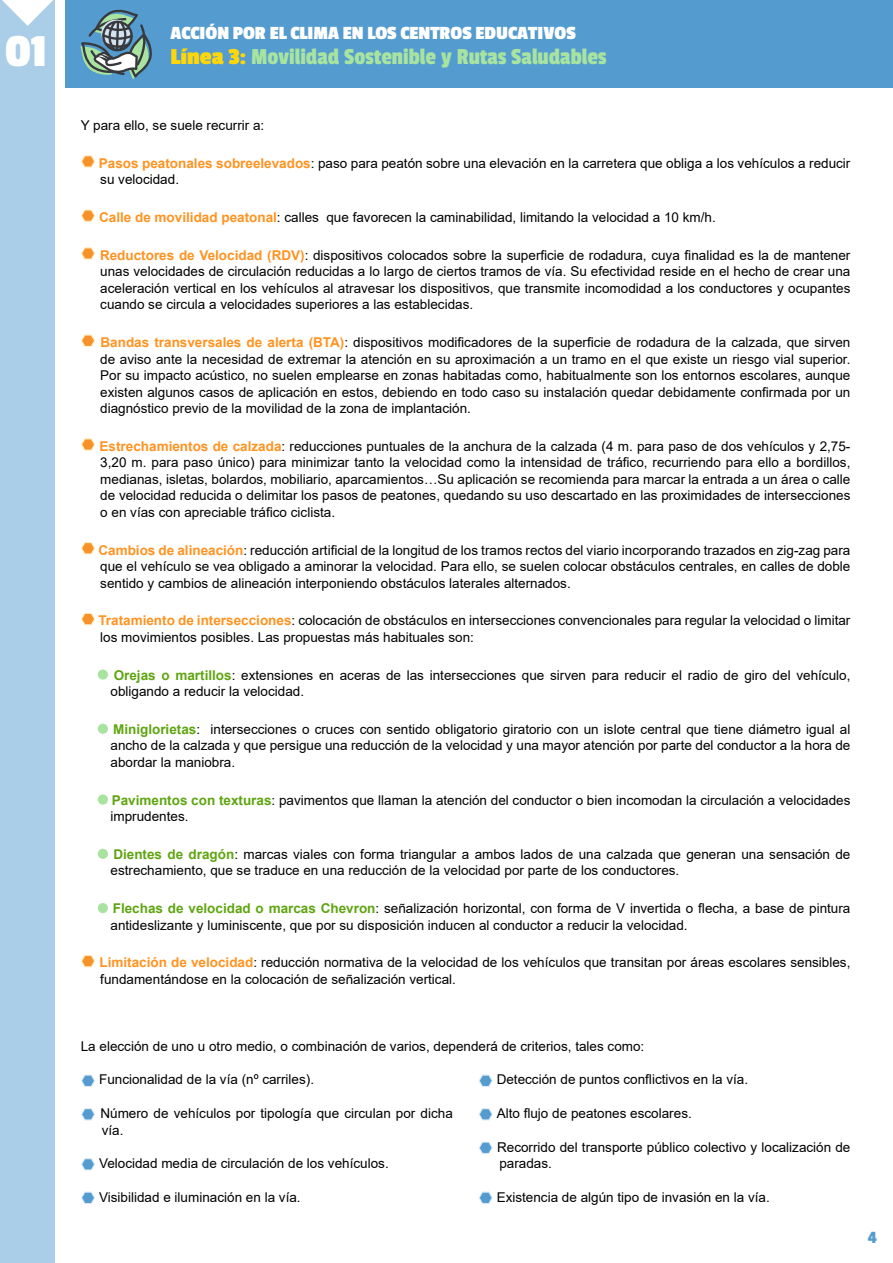
<style>
.page{position:relative;width:893px;height:1263px;background:#fff}
.page>*{position:absolute;margin:0;border:0;box-sizing:border-box;transform-origin:0 0}
.t1{font:700 48px "Passion One";color:#fff}
.t2{font:24px "Passion One";color:#a8e4a0}
.t3{font:700 19.5px "Passion One";color:#fff}
.t4{font:18px "Passion One";color:#549ccf}
.t5{font:13.5px/16.5px "Arial";color:#000}
.s1{font-weight:700;color:#ffd60a}
.s2{font-weight:700;color:#ff9321}
.s3{font-weight:700;color:#5fa511}
</style>
<div class="page">
<div style="left:66px;top:0;width:827px;height:88px;background:#549ccf"></div>
<div style="left:0;top:0;width:55px;height:1263px;background:#aacee7"></div>
<svg style="left:2px;top:0;width:64px;height:26px"></svg>
<svg style="left:80px;top:9px;width:72px;height:70px"></svg>
<svg style="left:81px;top:155px;width:14px;height:13px"></svg>
<svg style="left:81px;top:209px;width:14px;height:13px"></svg>
<svg style="left:81px;top:247px;width:14px;height:13px"></svg>
<svg style="left:81px;top:334px;width:14px;height:13px"></svg>
<svg style="left:81px;top:438px;width:14px;height:13px"></svg>
<svg style="left:81px;top:542px;width:14px;height:13px"></svg>
<svg style="left:81px;top:613px;width:14px;height:12px"></svg>
<div style="left:98px;top:669px;width:10px;height:11px;background:#a8e4a0;border-radius:50%"></div>
<div style="left:98px;top:724px;width:10px;height:10px;background:#a8e4a0;border-radius:50%"></div>
<div style="left:98px;top:794px;width:10px;height:11px;background:#a8e4a0;border-radius:50%"></div>
<div style="left:98px;top:849px;width:10px;height:10px;background:#a8e4a0;border-radius:50%"></div>
<div style="left:98px;top:903px;width:10px;height:10px;background:#a8e4a0;border-radius:50%"></div>
<svg style="left:81px;top:955px;width:14px;height:12px"></svg>
<svg style="left:81px;top:1074px;width:14px;height:13px"></svg>
<svg style="left:81px;top:1108px;width:14px;height:12px"></svg>
<svg style="left:81px;top:1158px;width:14px;height:12px"></svg>
<svg style="left:81px;top:1191px;width:14px;height:13px"></svg>
<svg style="left:478px;top:1074px;width:15px;height:13px"></svg>
<svg style="left:478px;top:1108px;width:15px;height:12px"></svg>
<svg style="left:478px;top:1141px;width:15px;height:13px"></svg>
<svg style="left:478px;top:1191px;width:15px;height:13px"></svg>
<h1 class="t1" style="left:5px;top:26px;width:43px">01</h1>
<h3 class="t3" style="left:170px;top:23px;width:407px">ACCIÓN POR EL CLIMA EN LOS CENTROS EDUCATIVOS</h3>
<h2 class="t2" style="left:170px;top:44px;width:437px"><span class="s1">Línea 3:</span> Movilidad Sostenible y Rutas Saludables</h2>
<p class="t5" style="left:81px;top:117px;width:185px">Y para ello, se suele recurrir a:</p>
<p class="t5" style="left:99px;top:155px;width:753px"><span class="s2">Pasos peatonales sobreelevados</span>: paso para peatón sobre una elevación en la carretera que obliga a los vehículos a reducir su velocidad.</p>
<p class="t5" style="left:99px;top:209px;width:618px"><span class="s2">Calle de movilidad peatonal</span>: calles que favorecen la caminabilidad, limitando la velocidad a 10 km/h.</p>
<p class="t5" style="left:100px;top:247px;width:752px;text-align:justify"><span class="s2">Reductores de Velocidad (RDV)</span>: dispositivos colocados sobre la superficie de rodadura, cuya finalidad es la de mantener unas velocidades de circulación reducidas a lo largo de ciertos tramos de vía. Su efectividad reside en el hecho de crear una aceleración vertical en los vehículos al atravesar los dispositivos, que transmite incomodidad a los conductores y ocupantes cuando se circula a velocidades superiores a las establecidas.</p>
<p class="t5" style="left:100px;top:334px;width:752px;text-align:justify"><span class="s2">Bandas transversales de alerta (BTA)</span>: dispositivos modificadores de la superficie de rodadura de la calzada, que sirven de aviso ante la necesidad de extremar la atención en su aproximación a un tramo en el que existe un riesgo vial superior.<br>Por su impacto acústico, no suelen emplearse en zonas habitadas como, habitualmente son los entornos escolares, aunque existen algunos casos de aplicación en estos, debiendo en todo caso su instalación quedar debidamente confirmada por un diagnóstico previo de la movilidad de la zona de implantación.</p>
<p class="t5" style="left:100px;top:438px;width:752px;text-align:justify"><span class="s2">Estrechamientos de calzada</span>: reducciones puntuales de la anchura de la calzada (4 m. para paso de dos vehículos y 2,75- 3,20 m. para paso único) para minimizar tanto la velocidad como la intensidad de tráfico, recurriendo para ello a bordillos, medianas, isletas, bolardos, mobiliario, aparcamientos…Su aplicación se recomienda para marcar la entrada a un área o calle de velocidad reducida o delimitar los pasos de peatones, quedando su uso descartado en las proximidades de intersecciones o en vías con apreciable tráfico ciclista.</p>
<p class="t5" style="left:98px;top:541px;width:753px;text-align:justify"><span class="s2">Cambios de alineación</span>: reducción artificial de la longitud de los tramos rectos del viario incorporando trazados en zig-zag para que el vehículo se vea obligado a aminorar la velocidad. Para ello, se suelen colocar obstáculos centrales, en calles de doble sentido y cambios de alineación interponiendo obstáculos laterales alternados.</p>
<p class="t5" style="left:98px;top:612px;width:753px"><span class="s2">Tratamiento de intersecciones</span>: colocación de obstáculos en intersecciones convencionales para regular la velocidad o limitar los movimientos posibles. Las propuestas más habituales son:</p>
<p class="t5" style="left:111px;top:666px;width:741px"><span class="s3">Orejas o martillos</span>: extensiones en aceras de las intersecciones que sirven para reducir el radio de giro del vehículo, obligando a reducir la velocidad.</p>
<p class="t5" style="left:111px;top:721px;width:741px;text-align:justify"><span class="s3">Miniglorietas</span>: intersecciones o cruces con sentido obligatorio giratorio con un islote central que tiene diámetro igual al ancho de la calzada y que persigue una reducción de la velocidad y una mayor atención por parte del conductor a la hora de abordar la maniobra.</p>
<p class="t5" style="left:111px;top:791px;width:741px"><span class="s3">Pavimentos con texturas</span>: pavimentos que llaman la atención del conductor o bien incomodan la circulación a velocidades imprudentes.</p>
<p class="t5" style="left:111px;top:846px;width:741px"><span class="s3">Dientes de dragón</span>: marcas viales con forma triangular a ambos lados de una calzada que generan una sensación de estrechamiento, que se traduce en una reducción de la velocidad por parte de los conductores.</p>
<p class="t5" style="left:111px;top:900px;width:741px"><span class="s3">Flechas de velocidad o marcas Chevron</span>: señalización horizontal, con forma de V invertida o flecha, a base de pintura antideslizante y luminiscente, que por su disposición inducen al conductor a reducir la velocidad.</p>
<p class="t5" style="left:100px;top:954px;width:752px"><span class="s2">Limitación de velocidad</span>: reducción normativa de la velocidad de los vehículos que transitan por áreas escolares sensibles, fundamentándose en la colocación de señalización vertical.</p>
<p class="t5" style="left:81px;top:1038px;width:565px">La elección de uno u otro medio, o combinación de varios, dependerá de criterios, tales como:</p>
<p class="t5" style="left:99px;top:1071px;width:217px">Funcionalidad de la vía (nº carriles).</p>
<p class="t5" style="left:100px;top:1105px;width:354px">Número de vehículos por tipología que circulan por dicha vía.</p>
<p class="t5" style="left:99px;top:1155px;width:291px">Velocidad media de circulación de los vehículos.</p>
<p class="t5" style="left:99px;top:1188px;width:203px">Visibilidad e iluminación en la vía.</p>
<p class="t5" style="left:497px;top:1071px;width:253px">Detección de puntos conflictivos en la vía.</p>
<p class="t5" style="left:497px;top:1105px;width:197px">Alto flujo de peatones escolares.</p>
<p class="t5" style="left:497px;top:1138px;width:355px">Recorrido del transporte público colectivo y localización de paradas.</p>
<p class="t5" style="left:497px;top:1188px;width:275px">Existencia de algún tipo de invasión en la vía.</p>
<h3 class="t4" style="left:868px;top:1228px;width:10px">4</h3>
</div>
